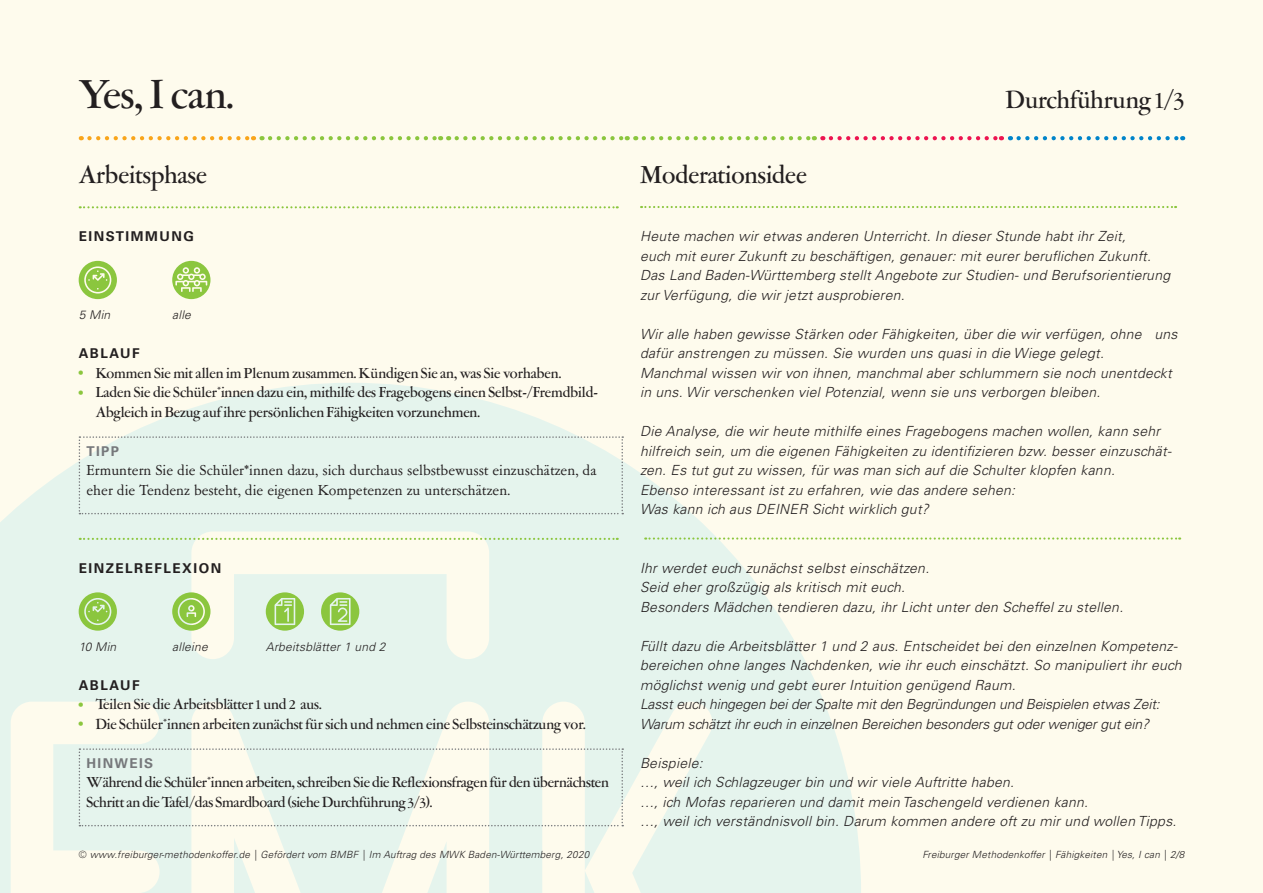
<style>
.page{position:relative;width:1263px;height:893px;background:#fefbed}
.page>*{position:absolute;margin:0;border:0;box-sizing:border-box;transform-origin:0 0}
.t1{font:500 42px "Garamont Amst SH";color:#231f20}
.t2{font:500 25.5px "Garamont Amst SH";color:#231f20}
.t3{font:500 15px/19.5px "Garamont Amst SH";color:#231f20}
.t4{font:15px/19.5px "Garamont Amst SB";color:#231f20}
.t5{font:italic 300 13.95px/19.5px "Univers LT Pro 45";letter-spacing:.02em;color:#231f20}
.t6{font:700 13.5px "Univers LT Pro 65";letter-spacing:.11em;color:#231f20}
.t7{font:700 13.5px "Univers LT Pro 65";letter-spacing:.1em;color:#76787b}
.t8{font:italic 300 12px "Univers LT Pro 45";letter-spacing:.02em;color:#231f20}
.t9{font:italic 300 9.9px "Univers LT Pro 45";letter-spacing:.02em;color:#231f20}
.s1{font-family:"Univers LT Pro 65";font-weight:700;font-size:12px;color:#8bc63e}
</style>
<div class="page">
<svg style="left:0;top:383px;width:861px;height:510px;fill:#e5f4ed"></svg>
<svg style="left:89px;top:136px;width:165px;height:4px"></svg>
<svg style="left:270px;top:136px;width:171px;height:4px"></svg>
<svg style="left:457px;top:136px;width:171px;height:4px"></svg>
<svg style="left:644px;top:136px;width:171px;height:4px"></svg>
<svg style="left:831px;top:136px;width:171px;height:4px"></svg>
<svg style="left:1018px;top:136px;width:165px;height:4px"></svg>
<svg style="left:79px;top:261px;width:38px;height:38px"></svg>
<svg style="left:172px;top:261px;width:38px;height:38px"></svg>
<svg style="left:79px;top:592px;width:38px;height:39px"></svg>
<svg style="left:266px;top:592px;width:38px;height:39px"></svg>
<svg style="left:172px;top:592px;width:38px;height:39px"></svg>
<svg style="left:321px;top:592px;width:38px;height:39px"></svg>
<svg style="left:80px;top:206px;width:538px;height:2px"></svg>
<svg style="left:80px;top:538px;width:538px;height:2px"></svg>
<svg style="left:641px;top:206px;width:535px;height:2px"></svg>
<svg style="left:645px;top:537px;width:535px;height:3px"></svg>
<div style="left:79px;top:436px;width:544px;height:78px;background:#e5f4ed"></div>
<svg style="left:79px;top:748px;width:544px;height:78px"></svg>
<h1 class="t1" style="left:79px;top:72px;width:157px">Yes, I can.</h1>
<h2 class="t2" style="left:79px;top:161px;width:130px">Arbeitsphase</h2>
<h2 class="t2" style="left:640px;top:161px;width:168px">Moderationsidee</h2>
<h2 class="t2" style="left:1006px;top:86px;width:180px">Durchführung 1/3</h2>
<p class="t6" style="left:79px;top:227px;width:117px">EINSTIMMUNG</p>
<p class="t8" style="left:79px;top:308px;width:33px">5 Min</p>
<p class="t8" style="left:172px;top:308px;width:20px">alle</p>
<p class="t6" style="left:79px;top:344px;width:62px">ABLAUF</p>
<p class="t3" style="left:79px;top:364px;width:484px"><span class="s1">•</span> Kommen Sie mit allen im Plenum zusammen. Kündigen Sie an, was Sie vorhaben.</p>
<p class="t3" style="left:96px;top:383px;width:504px;text-indent:-17px"><span class="s1">•</span> Laden Sie die Schüler*innen dazu ein, mithilfe des Fragebogens einen Selbst-/Fremdbild-<br>Abgleich in Bezug auf ihre persönlichen Fähigkeiten vorzunehmen.</p>
<p class="t7" style="left:87px;top:442px;width:34px">TIPP</p>
<p class="t4" style="left:87px;top:461px;width:511px">Ermuntern Sie die Schüler*innen dazu, sich durchaus selbstbewusst einzuschätzen, da eher die Tendenz besteht, die eigenen Kompetenzen zu unterschätzen.</p>
<p class="t6" style="left:79px;top:559px;width:144px">EINZELREFLEXION</p>
<p class="t8" style="left:79px;top:639px;width:39px">10 Min</p>
<p class="t8" style="left:172px;top:639px;width:37px">alleine</p>
<p class="t8" style="left:266px;top:639px;width:121px">Arbeitsblätter 1 und 2</p>
<p class="t6" style="left:79px;top:676px;width:62px">ABLAUF</p>
<p class="t3" style="left:79px;top:695px;width:244px"><span class="s1">•</span> Teilen Sie die Arbeitsblätter 1 und 2 aus.</p>
<p class="t3" style="left:79px;top:715px;width:508px"><span class="s1">•</span> Die Schüler*innen arbeiten zunächst für sich und nehmen eine Selbsteinschätzung vor.</p>
<p class="t7" style="left:87px;top:754px;width:68px">HINWEIS</p>
<p class="t3" style="left:87px;top:773px;width:524px">Während die Schüler*innen arbeiten, schreiben Sie die Reflexionsfragen für den übernächsten<br>Schritt an die Tafel/das Smardboard (siehe Durchführung 3/3).</p>
<p class="t9" style="left:79px;top:848px;width:512px">© www.freiburger-methodenkoffer.de | Gefördert vom BMBF | Im Auftrag des MWK Baden-Württemberg, 2020</p>
<p class="t5" style="left:640px;top:227px;width:532px">Heute machen wir etwas anderen Unterricht. In dieser Stunde habt ihr Zeit,<br>euch mit eurer Zukunft zu beschäftigen, genauer: mit eurer beruflichen Zukunft.<br>Das Land Baden-Württemberg stellt Angebote zur Studien- und Berufsorientierung zur Verfügung, die wir jetzt ausprobieren.</p>
<p class="t5" style="left:640px;top:324px;width:539px">Wir alle haben gewisse Stärken oder Fähigkeiten, über die wir verfügen, ohne uns dafür anstrengen zu müssen. Sie wurden uns quasi in die Wiege gelegt.<br>Manchmal wissen wir von ihnen, manchmal aber schlummern sie noch unentdeckt in uns. Wir verschenken viel Potenzial, wenn sie uns verborgen bleiben.</p>
<p class="t5" style="left:640px;top:422px;width:533px">Die Analyse, die wir heute mithilfe eines Fragebogens machen wollen, kann sehr hilfreich sein, um die eigenen Fähigkeiten zu identifizieren bzw. besser einzuschät&shy;zen. Es tut gut zu wissen, für was man sich auf die Schulter klopfen kann.<br>Ebenso interessant ist zu erfahren, wie das andere sehen:<br>Was kann ich aus DEINER Sicht wirklich gut?</p>
<p class="t5" style="left:640px;top:558px;width:485px">Ihr werdet euch zunächst selbst einschätzen.<br>Seid eher großzügig als kritisch mit euch.<br>Besonders Mädchen tendieren dazu, ihr Licht unter den Scheffel zu stellen.</p>
<p class="t5" style="left:640px;top:636px;width:543px">Füllt dazu die Arbeitsblätter 1 und 2 aus. Entscheidet bei den einzelnen Kompetenz&shy;bereichen ohne langes Nachdenken, wie ihr euch einschätzt. So manipuliert ihr euch möglichst wenig und gebt eurer Intuition genügend Raum.<br>Lasst euch hingegen bei der Spalte mit den Begründungen und Beispielen etwas Zeit:<br>Warum schätzt ihr euch in einzelnen Bereichen besonders gut oder weniger gut ein?</p>
<p class="t5" style="left:640px;top:753px;width:538px">Beispiele:<br>…, weil ich Schlagzeuger bin und wir viele Auftritte haben.<br>…, ich Mofas reparieren und damit mein Taschengeld verdienen kann.<br>…, weil ich verständnisvoll bin. Darum kommen andere oft zu mir und wollen Tipps.</p>
<p class="t9" style="left:922px;top:848px;width:263px">Freiburger Methodenkoffer | Fähigkeiten | Yes, I can | 2/8</p>
</div>
